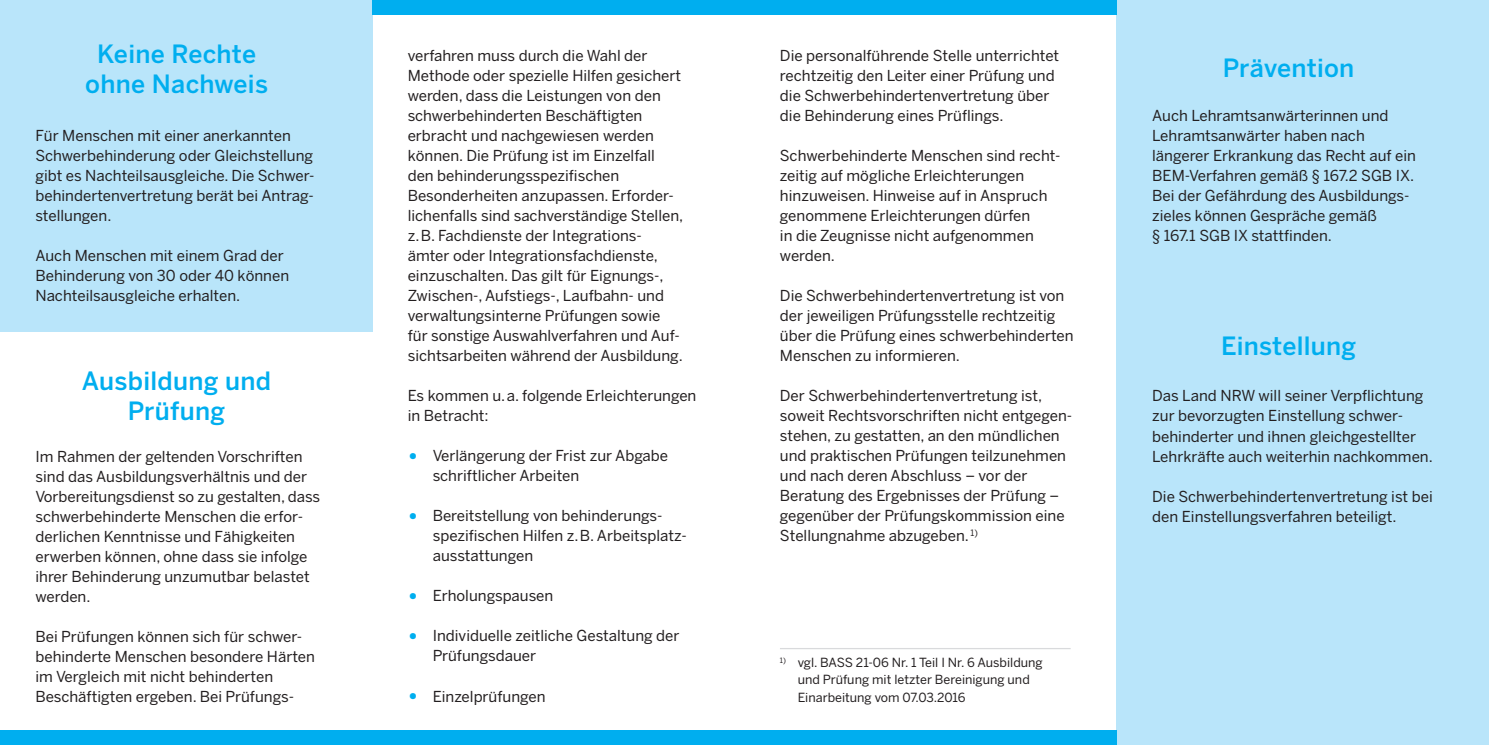
<style>
.page{position:relative;width:1489px;height:745px;background:#fff}
.page>*{position:absolute;margin:0;border:0;box-sizing:border-box;transform-origin:0 0}
.t1{font:500 25px "Benton Sans";letter-spacing:.01em;color:#00aeef}
.t2{font:15px/20px "Benton Sans";color:#231f20}
.t3{font:12.5px "Benton Sans";color:#231f20}
.s1{font-weight:700;font-size:22.5px;color:#00aeef}
</style>
<div class="page">
<div style="left:0;top:0;width:372px;height:331px;background:#b9e5fa"></div>
<div style="left:1116px;top:0;width:372px;height:744px;background:#b9e5fa"></div>
<hr style="left:780px;top:647px;width:290px;height:1px;background:#d9dadc">
<div style="left:0;top:730px;width:1116px;height:14px;background:#00aeef"></div>
<div style="left:372px;top:0;width:744px;height:14px;background:#00aeef"></div>
<p class="t1" style="left:97px;top:39px;width:161px">Keine Rechte</p>
<p class="t1" style="left:85px;top:69px;width:184px">ohne Nachweis</p>
<p class="t2" style="left:35px;top:125px;width:281px">Für Menschen mit einer anerkannten Schwerbehinderung oder Gleichstellung gibt es Nachteilsausgleiche. Die Schwer&shy;behindertenvertretung berät bei Antrag&shy;stellungen.</p>
<p class="t2" style="left:35px;top:245px;width:255px">Auch Menschen mit einem Grad der<br>Behinderung von 30 oder 40 können<br>Nachteilsausgleiche erhalten.</p>
<p class="t1" style="left:82px;top:365px;width:191px">Ausbildung und</p>
<p class="t1" style="left:128px;top:395px;width:99px">Prüfung</p>
<p class="t2" style="left:35px;top:445px;width:286px">Im Rahmen der geltenden Vorschriften sind das Ausbildungsverhältnis und der Vorbereitungsdienst so zu gestalten, dass schwerbehinderte Menschen die erfor-</p>
<p class="t2" style="left:35px;top:525px;width:276px">derlichen Kenntnisse und Fähigkeiten erwerben können, ohne dass sie infolge ihrer Behinderung unzumutbar belastet werden.</p>
<p class="t2" style="left:35px;top:625px;width:281px">Bei Prüfungen können sich für schwer&shy;behinderte Menschen besondere Härten im Vergleich mit nicht behinderten</p>
<p class="t2" style="left:35px;top:685px;width:260px">Beschäftigten ergeben. Bei Prüfungs-</p>
<p class="t2" style="left:407px;top:45px;width:275px">verfahren muss durch die Wahl der Methode oder spezielle Hilfen gesichert werden, dass die Leistungen von den schwerbehinderten Beschäftigten erbracht und nachgewiesen werden können. Die Prüfung ist im Einzelfall</p>
<p class="t2" style="left:407px;top:165px;width:268px">den behinderungsspezifischen<br>Besonderheiten anzupassen. Erforder-</p>
<p class="t2" style="left:407px;top:205px;width:277px">lichenfalls sind sachverständige Stellen, z.B. Fachdienste der Integrations&shy;ämter oder Integrationsfachdienste, einzuschalten. Das gilt für Eignungs-, Zwischen-, Aufstiegs-, Laufbahn- und verwaltungsinterne Prüfungen sowie</p>
<p class="t2" style="left:407px;top:325px;width:277px">für sonstige Auswahlverfahren und Auf&shy;sichtsarbeiten während der Ausbildung.</p>
<p class="t2" style="left:407px;top:385px;width:290px">Es kommen u.a. folgende Erleichterungen in Betracht:</p>
<p class="t2" style="left:407px;top:445px;width:262px"><span class="s1">•</span> Verlängerung der Frist zur Abgabe</p>
<p class="t2" style="left:432px;top:465px;width:148px">schriftlicher Arbeiten</p>
<p class="t2" style="left:407px;top:505px;width:256px"><span class="s1">•</span> Bereitstellung von behinderungs-</p>
<p class="t2" style="left:432px;top:525px;width:256px">spezifischen Hilfen z.B. Arbeitsplatz-</p>
<p class="t2" style="left:432px;top:545px;width:102px">ausstattungen</p>
<p class="t2" style="left:407px;top:585px;width:147px"><span class="s1">•</span> Erholungspausen</p>
<p class="t2" style="left:432px;top:625px;width:248px;text-indent:-25px"><span class="s1">•</span> Individuelle zeitliche Gestaltung der<br>Prüfungsdauer</p>
<p class="t2" style="left:407px;top:685px;width:139px"><span class="s1">•</span> Einzelprüfungen</p>
<p class="t2" style="left:780px;top:45px;width:281px">Die personalführende Stelle unterrichtet rechtzeitig den Leiter einer Prüfung und</p>
<p class="t2" style="left:780px;top:85px;width:271px">die Schwerbehindertenvertretung über</p>
<p class="t2" style="left:780px;top:105px;width:225px">die Behinderung eines Prüflings.</p>
<p class="t2" style="left:780px;top:145px;width:282px">Schwerbehinderte Menschen sind recht&shy;zeitig auf mögliche Erleichterungen</p>
<p class="t2" style="left:780px;top:185px;width:269px">hinzuweisen. Hinweise auf in Anspruch genommene Erleichterungen dürfen</p>
<p class="t2" style="left:780px;top:225px;width:255px">in die Zeugnisse nicht aufgenommen</p>
<p class="t2" style="left:780px;top:245px;width:57px">werden.</p>
<p class="t2" style="left:780px;top:285px;width:295px">Die Schwerbehindertenvertretung ist von der jeweiligen Prüfungsstelle rechtzeitig über die Prüfung eines schwerbehinderten Menschen zu informieren.</p>
<p class="t2" style="left:780px;top:385px;width:264px">Der Schwerbehindertenvertretung ist,</p>
<p class="t2" style="left:780px;top:405px;width:294px">soweit Rechtsvorschriften nicht entgegen&shy;stehen, zu gestatten, an den mündlichen und praktischen Prüfungen teilzunehmen und nach deren Abschluss – vor der</p>
<p class="t2" style="left:780px;top:485px;width:286px">Beratung des Ergebnisses der Prüfung – gegenüber der Prüfungskommission eine<br>Stellungnahme abzugeben. <sup>1)</sup></p>
<p class="t3" style="left:780px;top:654px;width:264px"><sup>1)</sup> vgl. BASS 21-06 Nr. 1 Teil I Nr. 6 Ausbildung</p>
<p class="t3" style="left:797px;top:671px;width:234px">und Prüfung mit letzter Bereinigung und</p>
<p class="t3" style="left:797px;top:689px;width:169px">Einarbeitung vom 07.03.2016</p>
<p class="t1" style="left:1222px;top:53px;width:133px">Prävention</p>
<p class="t2" style="left:1152px;top:105px;width:238px">Auch Lehramtsanwärterinnen und</p>
<p class="t2" style="left:1152px;top:125px;width:214px">Lehramtsanwärter haben nach</p>
<p class="t2" style="left:1152px;top:145px;width:265px">längerer Erkrankung das Recht auf ein</p>
<p class="t2" style="left:1152px;top:165px;width:264px">BEM-Verfahren gemäß § 167.2 SGB IX.</p>
<p class="t2" style="left:1152px;top:185px;width:259px">Bei der Gefährdung des Ausbildungs-</p>
<p class="t2" style="left:1152px;top:205px;width:226px">zieles können Gespräche gemäß</p>
<p class="t2" style="left:1152px;top:225px;width:181px">§ 167.1 SGB IX stattfinden.</p>
<p class="t1" style="left:1220px;top:331px;width:137px">Einstellung</p>
<p class="t2" style="left:1152px;top:385px;width:273px">Das Land NRW will seiner Verpflichtung</p>
<p class="t2" style="left:1152px;top:405px;width:252px">zur bevorzugten Einstellung schwer-</p>
<p class="t2" style="left:1152px;top:425px;width:282px">behinderter und ihnen gleichgestellter<br>Lehrkräfte auch weiterhin nachkommen.</p>
<p class="t2" style="left:1152px;top:485px;width:282px">Die Schwerbehindertenvertretung ist bei den Einstellungsverfahren beteiligt.</p>
</div>
